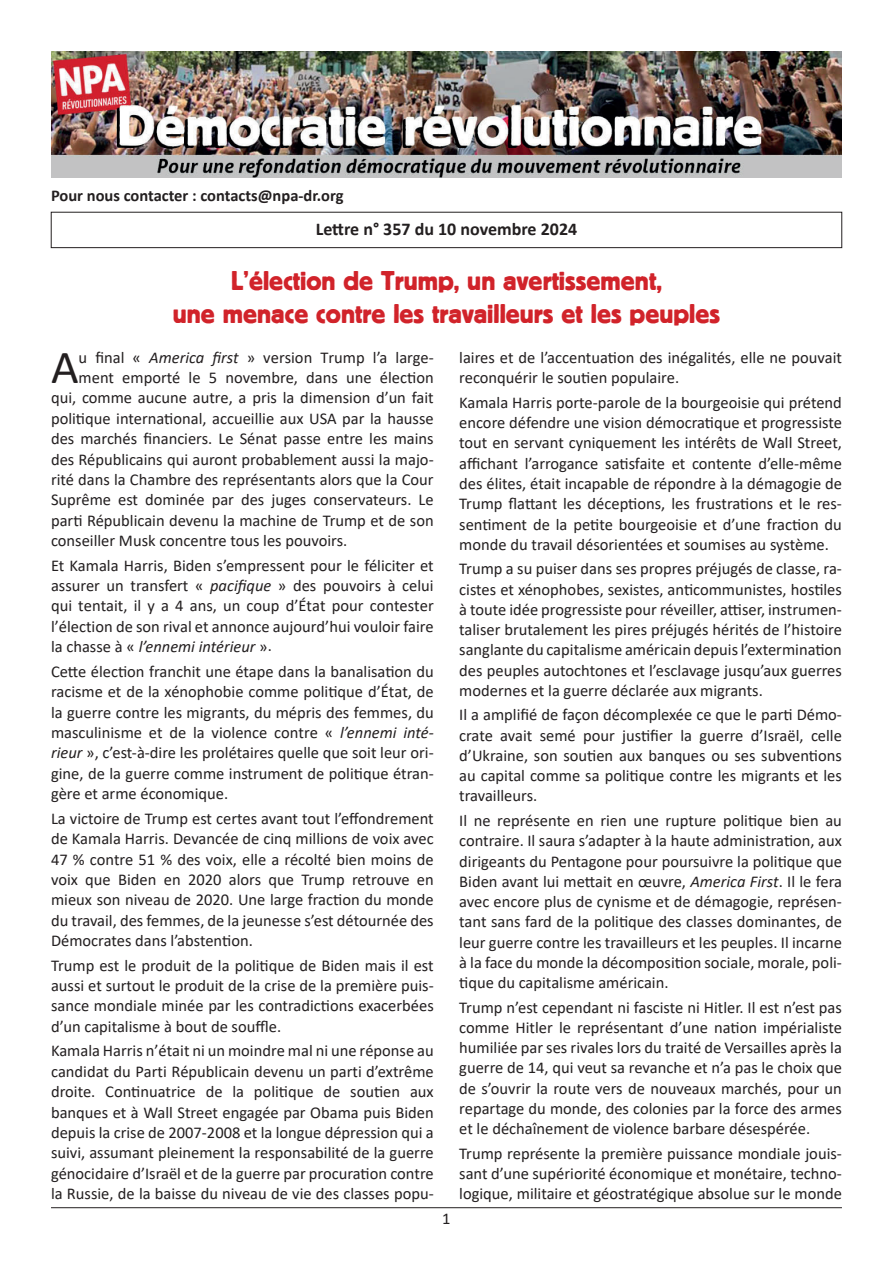
<style>
.page{position:relative;width:893px;height:1263px;background:#fff}
.page>*{position:absolute;margin:0;border:0;box-sizing:border-box;transform-origin:0 0}
.t1{font:47.7px "Calibri";color:#231f20}
.t2{font:27px/32.4px "Block BE";color:#d1232a;text-align:center}
.t3{font:700 18px "Calibri";color:#231f20}
.t4{font:16.5px/20.2px "Calibri";color:#231f20;text-align:justify}
.t5{font:700 16.5px "Calibri";color:#231f20}
.s1{font-style:italic}
</style>
<div class="page">
<hr style="left:51px;top:1207px;width:791px;height:1px;background:#231f20">
<div style="left:51px;top:212px;width:791px;height:36px;border:1px solid #231f20"></div>
<img style="left:51px;top:51px;width:791px;height:126px">
<p class="t5" style="left:51px;top:184px;width:294px">Pour nous contacter : contacts@npa-dr.org</p>
<p class="t3" style="left:316px;top:216px;width:263px">Lettre n° 357 du 10 novembre 2024</p>
<h2 class="t2" style="left:173px;top:264px;width:549px">L’élection de Trump, un avertissement,<br>une menace contre les travailleurs et les peuples</h2>
<h1 class="t1" style="left:51px;top:334px;width:29px">A</h1>
<p class="t4" style="left:79px;top:347px;width:357px">u final « <span class="s1">America first</span> » version Trump l’a large-</p>
<p class="t4" style="left:79px;top:367px;width:357px">ment emporté le 5 novembre, dans une élection</p>
<p class="t4" style="left:51px;top:387px;width:384px">qui, comme aucune autre, a pris la dimension d’un fait</p>
<p class="t4" style="left:51px;top:408px;width:384px">politique international, accueillie aux USA par la hausse</p>
<p class="t4" style="left:51px;top:428px;width:384px">des marchés financiers. Le Sénat passe entre les mains</p>
<p class="t4" style="left:51px;top:448px;width:384px">des Républicains qui auront probablement aussi la majo-</p>
<p class="t4" style="left:51px;top:469px;width:384px">rité dans la Chambre des représentants alors que la Cour</p>
<p class="t4" style="left:51px;top:489px;width:384px">Suprême est dominée par des juges conservateurs. Le</p>
<p class="t4" style="left:51px;top:510px;width:384px">parti Républicain devenu la machine de Trump et de son</p>
<p class="t4" style="left:51px;top:530px;width:298px">conseiller Musk concentre tous les pouvoirs.</p>
<p class="t4" style="left:51px;top:555px;width:384px">Et Kamala Harris, Biden s’empressent pour le féliciter et assurer un transfert « <span class="s1">pacifique</span> » des pouvoirs à celui qui tentait, il y a 4 ans, un coup d’État pour contester l’élection de son rival et annonce aujourd’hui vouloir faire la chasse à « <span class="s1">l’ennemi intérieur</span> ».</p>
<p class="t4" style="left:51px;top:661px;width:384px">Cette élection franchit une étape dans la banalisation du racisme et de la xénophobie comme politique d’État, de la guerre contre les migrants, du mépris des femmes, du masculinisme et de la violence contre « <span class="s1">l’ennemi inté&shy;rieur</span> », c’est-à-dire les prolétaires quelle que soit leur ori&shy;gine, de la guerre comme instrument de politique étran&shy;gère et arme économique.</p>
<p class="t4" style="left:51px;top:808px;width:384px">La victoire de Trump est certes avant tout l’effondrement de Kamala Harris. Devancée de cinq millions de voix avec 47 % contre 51 % des voix, elle a récolté bien moins de voix que Biden en 2020 alors que Trump retrouve en mieux son niveau de 2020. Une large fraction du monde du travail, des femmes, de la jeunesse s’est détournée des Démocrates dans l’abstention.</p>
<p class="t4" style="left:51px;top:954px;width:384px">Trump est le produit de la politique de Biden mais il est aussi et surtout le produit de la crise de la première puis&shy;sance mondiale minée par les contradictions exacerbées d’un capitalisme à bout de souffle.</p>
<p class="t4" style="left:51px;top:1040px;width:384px">Kamala Harris n’était ni un moindre mal ni une réponse au candidat du Parti Républicain devenu un parti d’extrême droite. Continuatrice de la politique de soutien aux banques et à Wall Street engagée par Obama puis Biden depuis la crise de 2007-2008 et la longue dépression qui a suivi, assumant pleinement la responsabilité de la guerre génocidaire d’Israël et de la guerre par procuration contre la Russie, de la baisse du niveau de vie des classes popu-</p>
<p class="t4" style="left:442px;top:1207px;width:10px">1</p>
<p class="t4" style="left:459px;top:347px;width:384px">laires et de l’accentuation des inégalités, elle ne pouvait reconquérir le soutien populaire.</p>
<p class="t4" style="left:459px;top:392px;width:384px">Kamala Harris porte-parole de la bourgeoisie qui prétend encore défendre une vision démocratique et progressiste tout en servant cyniquement les intérêts de Wall Street, affichant l’arrogance satisfaite et contente d’elle-même des élites, était incapable de répondre à la démagogie de Trump flattant les déceptions, les frustrations et le res&shy;sentiment de la petite bourgeoisie et d’une fraction du monde du travail désorientées et soumises au système.</p>
<p class="t4" style="left:459px;top:558px;width:384px">Trump a su puiser dans ses propres préjugés de classe, ra&shy;cistes et xénophobes, sexistes, anticommunistes, hostiles à toute idée progressiste pour réveiller, attiser, instrumen&shy;taliser brutalement les pires préjugés hérités de l’histoire sanglante du capitalisme américain depuis l’extermination des peuples autochtones et l’esclavage jusqu’aux guerres modernes et la guerre déclarée aux migrants.</p>
<p class="t4" style="left:459px;top:704px;width:384px">Il a amplifié de façon décomplexée ce que le parti Démo&shy;crate avait semé pour justifier la guerre d’Israël, celle d’Ukraine, son soutien aux banques ou ses subventions au capital comme sa politique contre les migrants et les travailleurs.</p>
<p class="t4" style="left:459px;top:810px;width:384px">Il ne représente en rien une rupture politique bien au contraire. Il saura s’adapter à la haute administration, aux dirigeants du Pentagone pour poursuivre la politique que Biden avant lui mettait en œuvre, <span class="s1">America First</span>. Il le fera avec encore plus de cynisme et de démagogie, représen&shy;tant sans fard de la politique des classes dominantes, de leur guerre contre les travailleurs et les peuples. Il incarne à la face du monde la décomposition sociale, morale, poli&shy;tique du capitalisme américain.</p>
<p class="t4" style="left:459px;top:996px;width:384px">Trump n’est cependant ni fasciste ni Hitler. Il est n’est pas comme Hitler le représentant d’une nation impérialiste humiliée par ses rivales lors du traité de Versailles après la guerre de 14, qui veut sa revanche et n’a pas le choix que de s’ouvrir la route vers de nouveaux marchés, pour un repartage du monde, des colonies par la force des armes et le déchaînement de violence barbare désespérée.</p>
<p class="t4" style="left:459px;top:1143px;width:384px">Trump représente la première puissance mondiale jouis&shy;sant d’une supériorité économique et monétaire, techno&shy;logique, militaire et géostratégique absolue sur le monde</p>
</div>
